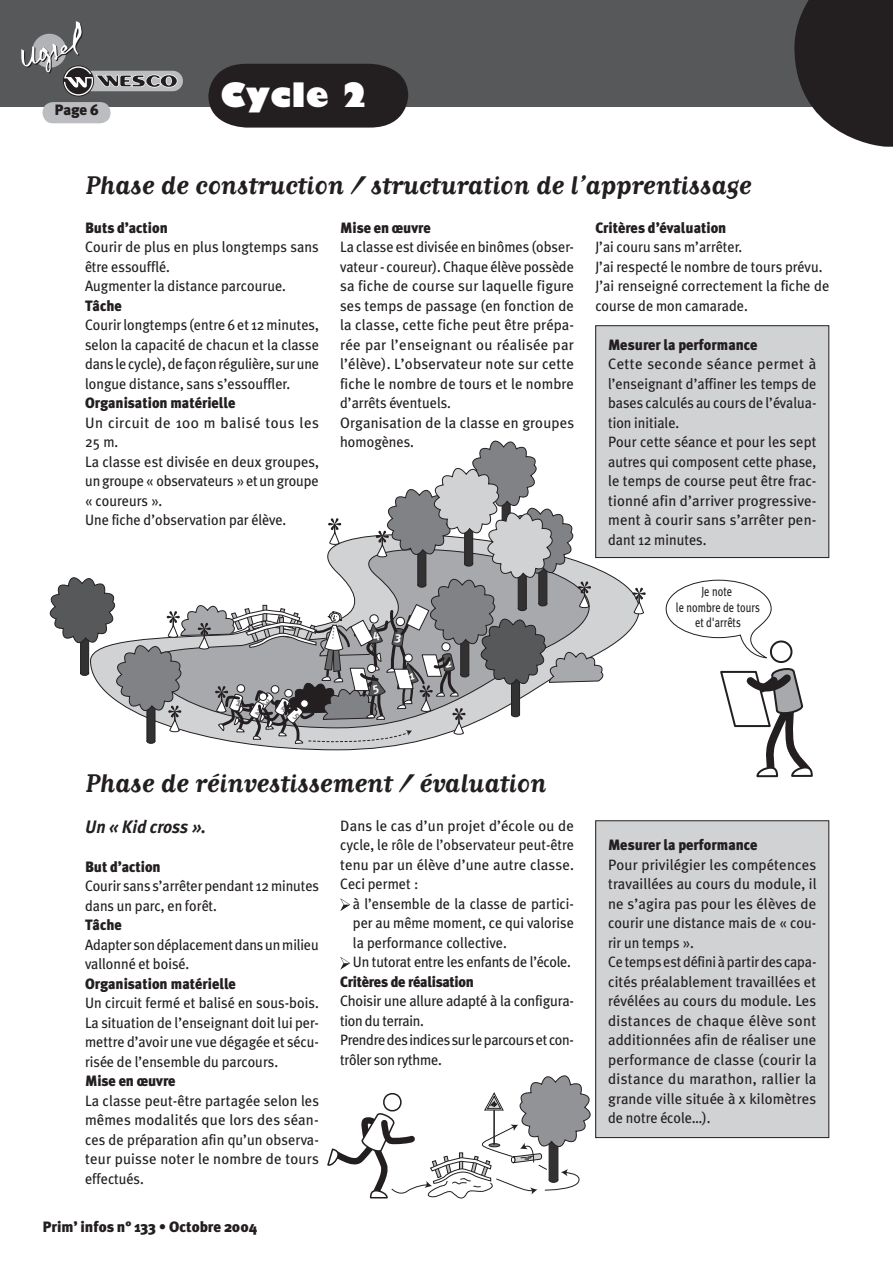
<style>
.page{position:relative;width:893px;height:1263px;background:#fff}
.page>*{position:absolute;margin:0;border:0;box-sizing:border-box;transform-origin:0 0}
.t1{font:800 33px "Gill Sans";color:#fff}
.t2{font:700 30px "Matrix Script";color:#231f20}
.t3{font:italic 700 18px "Meta Plus";color:#231f20;scale:.95 1}
.t4{font:15px/19.5px "Meta Plus";color:#231f20}
.t5{font:15px/19.5px "Meta Plus";color:#231f20;scale:.95 1}
.t6{font:15px/19.5px "Meta Plus";color:#231f20;scale:.96 1}
.t7{font:900 15px "Meta Plus";color:#231f20;scale:.95 1}
.t8{font:15px/19.5px "Meta Plus";letter-spacing:-.02em;color:#231f20}
.t9{font:900 15px "Meta Plus";color:#231f20}
.t10{font:900 15px "Meta Plus";letter-spacing:-.02em;color:#231f20;scale:.95 1}
.t11{font:13.2px/15.8px "Meta Plus";color:#231f20;text-align:center;scale:.8 1}
</style>
<div class="page">
<div style="left:596px;top:326px;width:233px;height:231px;background:#d1d2d4"></div>
<div style="left:595px;top:325px;width:234px;height:233px;border:1px solid #231f20"></div>
<div style="left:596px;top:821px;width:233px;height:316px;background:#d1d2d4"></div>
<div style="left:595px;top:820px;width:234px;height:318px;border:1px solid #231f20"></div>
<svg style="left:327px;top:1075px;width:263px;height:123px"></svg>
<svg style="left:603px;top:556px;width:43px;height:121px"></svg>
<svg style="left:633px;top:587px;width:13px;height:28px"></svg>
<svg style="left:666px;top:580px;width:147px;height:197px"></svg>
<div style="left:0;top:0;width:893px;height:106px;background:#57585a"></div>
<svg style="left:43px;top:102px;width:68px;height:21px"></svg>
<div style="left:71px;top:71px;width:112px;height:20px;background:#bcbdc0;border-radius:10px"></div>
<div style="left:63px;top:65px;width:31px;height:32px;background:#403f41;border-radius:50%"></div>
<svg style="left:21px;top:21px;width:157px;height:75px"></svg>
<svg style="left:208px;top:64px;width:200px;height:64px;background:#2e2b2c"></svg>
<svg style="left:794px;top:0;width:99px;height:147px"></svg>
<svg style="left:340px;top:898px;width:10px;height:13px"></svg>
<svg style="left:340px;top:957px;width:10px;height:13px"></svg>
<svg style="left:50px;top:441px;width:553px;height:304px"></svg>
<p class="t9" style="left:54px;top:101px;width:46px">Page 6</p>
<h1 class="t1" style="left:220px;top:74px;width:150px">Cycle 2</h1>
<h2 class="t2" style="left:85px;top:170px;width:668px">Phase de construction / structuration de l’apprentissage</h2>
<p class="t7" style="left:85px;top:219px;width:89px">Buts d’action</p>
<p class="t6" style="left:85px;top:237px;width:245px">Courir de plus en plus longtemps sans être essoufflé.<br>Augmenter la distance parcourue.</p>
<p class="t7" style="left:85px;top:297px;width:40px">Tâche</p>
<p class="t5" style="left:85px;top:315px;width:248px;text-align:justify">Courir longtemps (entre 6 et 12 minutes, selon la capacité de chacun et la classe dans le cycle), de façon régulière, sur une longue distance, sans s’essouffler.</p>
<p class="t7" style="left:85px;top:394px;width:160px">Organisation matérielle</p>
<p class="t4" style="left:85px;top:413px;width:236px">Un circuit de 100 m balisé tous les<br>25 m.<br>La classe est divisée en deux groupes, un groupe « observateurs » et un groupe « coureurs ».<br>Une fiche d’observation par élève.</p>
<p class="t7" style="left:595px;top:219px;width:139px">Critères d’évaluation</p>
<p class="t5" style="left:595px;top:237px;width:248px">J’ai couru sans m’arrêter.<br>J’ai respecté le nombre de tours prévu.<br>J’ai renseigné correctement la fiche de course de mon camarade.</p>
<p class="t7" style="left:608px;top:336px;width:159px">Mesurer la performance</p>
<p class="t4" style="left:608px;top:354px;width:210px">Cette seconde séance permet à l’enseignant d’affiner les temps de bases calculés au cours de l’évalua&shy;tion initiale.<br>Pour cette séance et pour les sept autres qui composent cette phase, le temps de course peut être frac&shy;tionné afin d’arriver progressive&shy;ment à courir sans s’arrêter pen&shy;dant 12 minutes.</p>
<p class="t7" style="left:340px;top:219px;width:97px">Mise en œuvre</p>
<p class="t5" style="left:340px;top:237px;width:248px">La classe est divisée en binômes (obser&shy;vateur - coureur). Chaque élève possède sa fiche de course sur laquelle figure ses temps de passage (en fonction de la classe, cette fiche peut être prépa&shy;rée par l’enseignant ou réalisée par l’élève). L’observateur note sur cette fiche le nombre de tours et le nombre d’arrêts éventuels.<br>Organisation de la classe en groupes homogènes.</p>
<p class="t11" style="left:676px;top:583px;width:106px">Je note<br>le nombre de tours et d'arrêts</p>
<h2 class="t2" style="left:85px;top:768px;width:463px">Phase de réinvestissement / évaluation</h2>
<p class="t3" style="left:85px;top:816px;width:129px">Un « Kid cross ».</p>
<p class="t7" style="left:85px;top:858px;width:81px">But d’action</p>
<p class="t5" style="left:85px;top:876px;width:248px">Courir sans s’arrêter pendant 12 minutes dans un parc, en forêt.</p>
<p class="t7" style="left:85px;top:916px;width:40px">Tâche</p>
<p class="t5" style="left:85px;top:935px;width:248px">Adapter son déplacement dans un milieu vallonné et boisé.</p>
<p class="t7" style="left:85px;top:975px;width:160px">Organisation matérielle</p>
<p class="t6" style="left:85px;top:993px;width:245px;text-align:justify">Un circuit fermé et balisé en sous-bois.<br>La situation de l’enseignant doit lui per&shy;mettre d’avoir une vue dégagée et sécu&shy;risée de l’ensemble du parcours.</p>
<p class="t7" style="left:85px;top:1072px;width:97px">Mise en œuvre</p>
<p class="t4" style="left:85px;top:1091px;width:235px;text-align:justify">La classe peut-être partagée selon les mêmes modalités que lors des séan&shy;ces de préparation afin qu’un observa&shy;teur puisse noter le nombre de tours effectués.</p>
<p class="t4" style="left:340px;top:816px;width:235px;text-align:justify">Dans le cas d’un projet d’école ou de cycle, le rôle de l’observateur peut-être tenu par un élève d’une autre classe.<br>Ceci permet :</p>
<p class="t5" style="left:353px;top:894px;width:234px">à l’ensemble de la classe de partici&shy;per au même moment, ce qui valorise la performance collective.<br>Un tutorat entre les enfants de l’école.</p>
<p class="t10" style="left:340px;top:973px;width:142px">Critères de réalisation</p>
<p class="t8" style="left:340px;top:991px;width:235px">Choisir une allure adapté à la configura&shy;tion du terrain.<br>Prendre des indices sur le parcours et con&shy;trôler son rythme.</p>
<p class="t9" style="left:43px;top:1218px;width:216px">Prim’ infos n° 133 • Octobre 2004</p>
<p class="t7" style="left:608px;top:836px;width:159px">Mesurer la performance</p>
<p class="t4" style="left:608px;top:855px;width:210px">Pour privilégier les compétences travaillées au cours du module, il ne s’agira pas pour les élèves de courir une distance mais de « cou&shy;rir un temps ».<br>Ce temps est défini à partir des capa&shy;cités préalablement travaillées et révélées au cours du module. Les distances de chaque élève sont additionnées afin de réaliser une performance de classe (courir la distance du marathon, rallier la grande ville située à x kilomètres de notre école…).</p>
</div>
